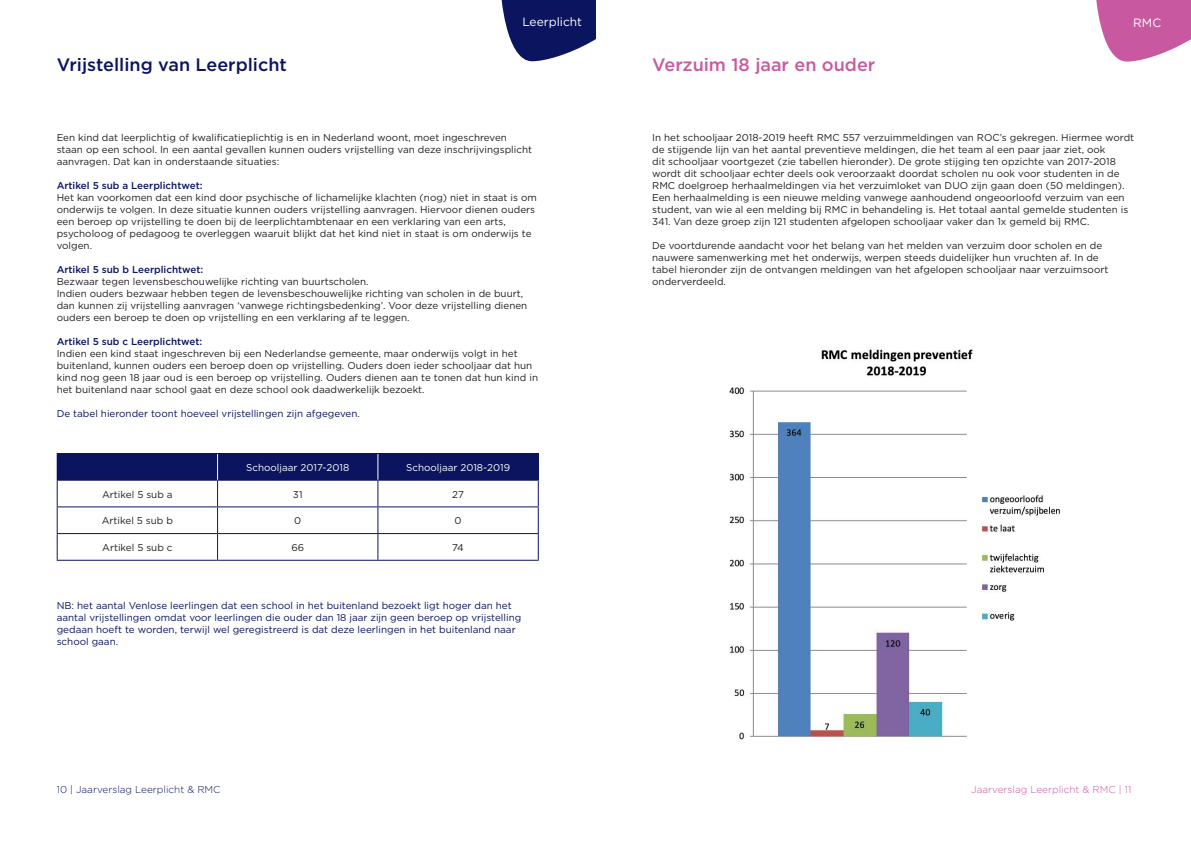
<style>
.page{position:relative;width:1191px;height:842px;background:#fff}
.page>*{position:absolute;margin:0;border:0;box-sizing:border-box;transform-origin:0 0}
.t1{font:500 18px "Gotham";color:#0b145e}
.t2{font:500 18px "Gotham";color:#c859a1}
.t3{font:12px "Gotham";color:#fff}
.t4{font:300 10px "Gotham";color:#0b145e}
.t5{font:300 10px "Gotham";color:#c859a1}
.t6{font:9.9px/12px "Gotham";color:#231f20}
.t7{font:9.9px/12px "Gotham";color:#0b145e}
.t8{font:500 9.9px "Gotham";color:#0b145e}
.t9{font:9.9px "Gotham";color:#fff}
</style>
<div class="page">
<svg style="left:1096px;top:0;width:95px;height:62px"></svg>
<div style="left:57px;top:453px;width:160px;height:27px;background:#0b145e"></div>
<div style="left:217px;top:453px;width:161px;height:27px;background:#0b145e"></div>
<div style="left:378px;top:453px;width:160px;height:27px;background:#0b145e"></div>
<hr style="left:378px;top:453px;width:161px;height:1px;background:#0b145e">
<hr style="left:57px;top:480px;width:160px;height:1px;background:#0b145e">
<hr style="left:217px;top:480px;width:161px;height:1px;background:#0b145e">
<hr style="left:378px;top:480px;width:161px;height:1px;background:#0b145e">
<hr style="left:57px;top:506px;width:160px;height:1px;background:#0b145e">
<hr style="left:217px;top:506px;width:161px;height:1px;background:#0b145e">
<hr style="left:378px;top:506px;width:161px;height:1px;background:#0b145e">
<hr style="left:57px;top:533px;width:160px;height:1px;background:#0b145e">
<hr style="left:217px;top:533px;width:161px;height:1px;background:#0b145e">
<hr style="left:378px;top:533px;width:161px;height:1px;background:#0b145e">
<hr style="left:57px;top:560px;width:160px;height:1px;background:#0b145e">
<hr style="left:217px;top:560px;width:161px;height:1px;background:#0b145e">
<hr style="left:378px;top:560px;width:161px;height:1px;background:#0b145e">
<svg style="left:57px;top:480px;width:1px;height:80px"></svg>
<svg style="left:538px;top:454px;width:1px;height:106px"></svg>
<svg style="left:217px;top:454px;width:1px;height:106px"></svg>
<svg style="left:377px;top:454px;width:1px;height:106px"></svg>
<svg style="left:501px;top:0;width:95px;height:61px"></svg>
<img style="left:729px;top:349px;width:331px;height:392px">
<h2 class="t1" style="left:57px;top:53px;width:232px">Vrijstelling van Leerplicht</h2>
<p class="t3" style="left:522px;top:14px;width:61px">Leerplicht</p>
<p class="t3" style="left:1133px;top:15px;width:29px">RMC</p>
<p class="t2" style="left:652px;top:53px;width:225px">Verzuim 18 jaar en ouder</p>
<p class="t6" style="left:57px;top:131px;width:477px">Een kind dat leerplichtig of kwalifcatieplichtig is en in Nederland woont, moet ingeschreven staan op een school. In een aantal gevallen kunnen ouders vrijstelling van deze inschrijvingsplicht aanvragen. Dat kan in onderstaande situaties:</p>
<p class="t8" style="left:57px;top:179px;width:147px">Artikel 5 sub a Leerplichtwet:</p>
<p class="t6" style="left:57px;top:191px;width:481px">Het kan voorkomen dat een kind door psychische of lichamelijke klachten (nog) niet in staat is om onderwijs te volgen. In deze situatie kunnen ouders vrijstelling aanvragen. Hiervoor dienen ouders een beroep op vrijstelling te doen bij de leerplichtambtenaar en een verklaring van een arts, psycholoog of pedagoog te overleggen waaruit blijkt dat het kind niet in staat is om onderwijs te volgen.</p>
<p class="t8" style="left:57px;top:263px;width:148px">Artikel 5 sub b Leerplichtwet:</p>
<p class="t6" style="left:57px;top:275px;width:472px">Bezwaar tegen levensbeschouwelijke richting van buurtscholen.<br>Indien ouders bezwaar hebben tegen de levensbeschouwelijke richting van scholen in de buurt, dan kunnen zij vrijstelling aanvragen ‘vanwege richtingsbedenking’. Voor deze vrijstelling dienen ouders een beroep te doen op vrijstelling en een verklaring af te leggen.</p>
<p class="t8" style="left:57px;top:335px;width:147px">Artikel 5 sub c Leerplichtwet:</p>
<p class="t6" style="left:57px;top:347px;width:483px">Indien een kind staat ingeschreven bij een Nederlandse gemeente, maar onderwijs volgt in het buitenland, kunnen ouders een beroep doen op vrijstelling. Ouders doen ieder schooljaar dat hun kind nog geen 18 jaar oud is een beroep op vrijstelling. Ouders dienen aan te tonen dat hun kind in het buitenland naar school gaat en deze school ook daadwerkelijk bezoekt.</p>
<p class="t7" style="left:57px;top:407px;width:305px">De tabel hieronder toont hoeveel vrijstellingen zijn afgegeven.</p>
<p class="t9" style="left:246px;top:461px;width:105px">Schooljaar 2017-2018</p>
<p class="t9" style="left:406px;top:461px;width:105px">Schooljaar 2018-2019</p>
<p class="t6" style="left:102px;top:488px;width:72px">Artikel 5 sub a</p>
<p class="t6" style="left:293px;top:488px;width:11px">31</p>
<p class="t6" style="left:452px;top:488px;width:13px">27</p>
<p class="t6" style="left:102px;top:514px;width:73px">Artikel 5 sub b</p>
<p class="t6" style="left:294px;top:514px;width:9px">0</p>
<p class="t6" style="left:454px;top:514px;width:9px">0</p>
<p class="t6" style="left:102px;top:541px;width:72px">Artikel 5 sub c</p>
<p class="t6" style="left:291px;top:541px;width:14px">66</p>
<p class="t6" style="left:452px;top:541px;width:13px">74</p>
<p class="t7" style="left:57px;top:599px;width:466px">NB: het aantal Venlose leerlingen dat een school in het buitenland bezoekt ligt hoger dan het aantal vrijstellingen omdat voor leerlingen die ouder dan 18 jaar zijn geen beroep op vrijstelling gedaan hoeft te worden, terwijl wel geregistreerd is dat deze leerlingen in het buitenland naar school gaan.</p>
<p class="t6" style="left:652px;top:131px;width:483px">In het schooljaar 2018-2019 heeft RMC 557 verzuimmeldingen van ROC’s gekregen. Hiermee wordt de stijgende lijn van het aantal preventieve meldingen, die het team al een paar jaar ziet, ook<br>dit schooljaar voortgezet (zie tabellen hieronder). De grote stijging ten opzichte van 2017-2018 wordt dit schooljaar echter deels ook veroorzaakt doordat scholen nu ook voor studenten in de RMC doelgroep herhaalmeldingen via het verzuimloket van DUO zijn gaan doen (50 meldingen).<br>Een herhaalmelding is een nieuwe melding vanwege aanhoudend ongeoorloofd verzuim van een student, van wie al een melding bij RMC in behandeling is. Het totaal aantal gemelde studenten is</p>
<p class="t6" style="left:652px;top:215px;width:439px">341. Van deze groep zijn 121 studenten afgelopen schooljaar vaker dan 1x gemeld bij RMC.</p>
<p class="t6" style="left:652px;top:239px;width:457px">De voortdurende aandacht voor het belang van het melden van verzuim door scholen en de nauwere samenwerking met het onderwijs, werpen steeds duidelijker hun vruchten af. In de tabel hieronder zijn de ontvangen meldingen van het afgelopen schooljaar naar verzuimsoort onderverdeeld.</p>
<p class="t4" style="left:57px;top:783px;width:165px">10 | Jaarverslag Leerplicht &amp; RMC</p>
<p class="t5" style="left:971px;top:783px;width:162px">Jaarverslag Leerplicht &amp; RMC | 11</p>
</div>
